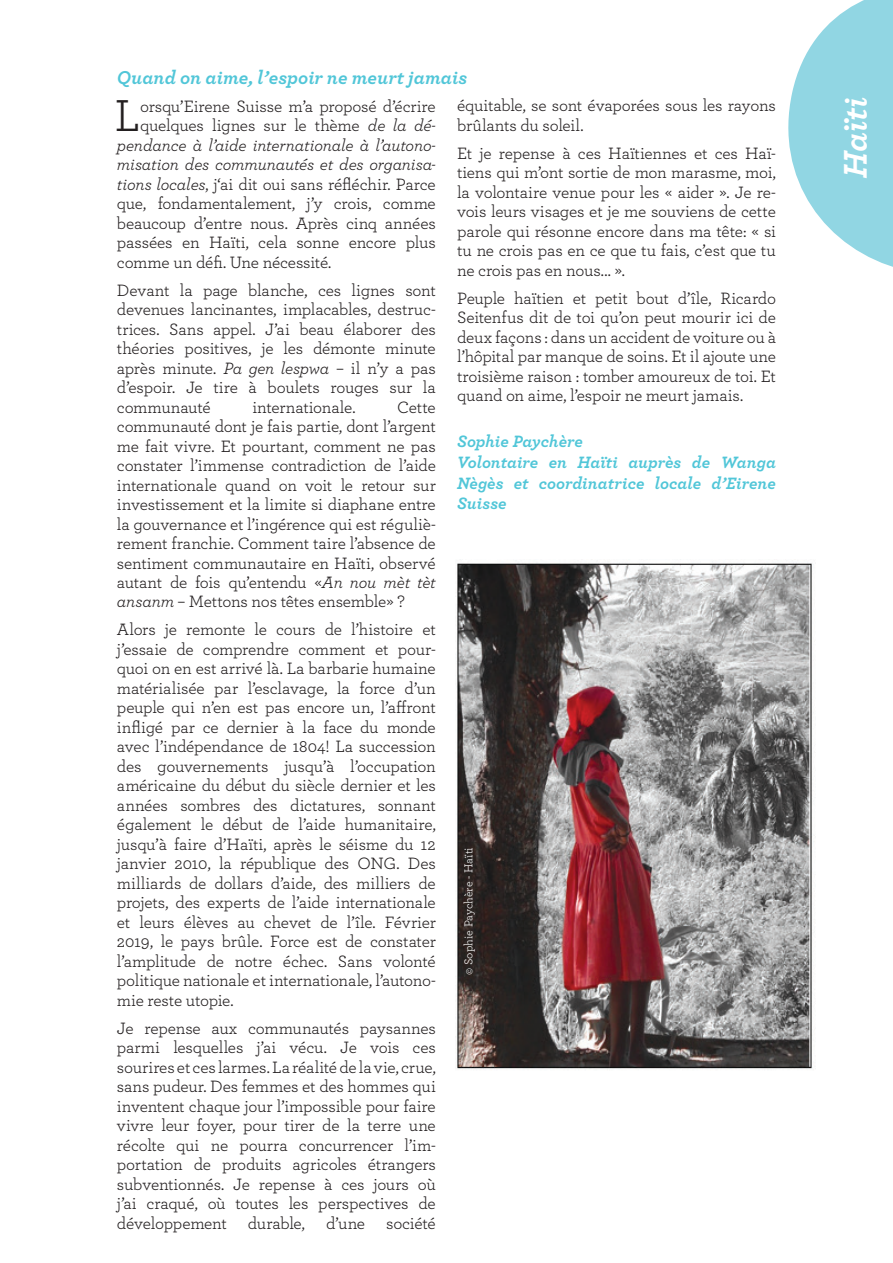
<style>
.page{position:relative;width:893px;height:1263px;background:#fff}
.page>*{position:absolute;margin:0;border:0;box-sizing:border-box;transform-origin:0 0}
.t1{font:46.95px "Archer";color:#231f20}
.t2{font:italic 700 34.5px "Archer";color:#fff}
.t3{font:italic 700 19.5px "Archer";color:#51c6d8}
.t4{font:17.25px/19.5px "Archer";letter-spacing:-.01em;color:#231f20;text-align:justify}
.t5{font:italic 700 17.25px/20.7px "Archer";color:#51c6d8}
.t6{font:italic 17.25px "Archer";letter-spacing:-.01em;color:#231f20}
.t7{font:12px "Archer";color:#fff}
.s1{font-style:italic}
</style>
<div class="page">
<svg style="left:788px;top:0;width:105px;height:267px"></svg>
<img style="left:457px;top:561px;width:358px;height:508px">
<p class="t3" style="left:117px;top:62px;width:352px">Quand on aime, l’espoir ne meurt jamais</p>
<h1 class="t1" style="left:114px;top:83px;width:28px">L</h1>
<p class="t4" style="left:140px;top:95px;width:297px">orsqu’Eirene Suisse m’a proposé d’écrire</p>
<p class="t4" style="left:140px;top:115px;width:297px">quelques lignes sur le thème <span class="s1">de la dé-</span></p>
<p class="t6" style="left:117px;top:133px;width:320px">pendance à l’aide internationale à l’autono-</p>
<p class="t6" style="left:117px;top:152px;width:320px">misation des communautés et des organisa-</p>
<p class="t4" style="left:117px;top:173px;width:320px"><span class="s1">tions locales</span>, j‘ai dit oui sans réfléchir. Parce</p>
<p class="t4" style="left:117px;top:193px;width:320px">que, fondamentalement, j’y crois, comme</p>
<p class="t4" style="left:117px;top:212px;width:320px">beaucoup d’entre nous. Après cinq années</p>
<p class="t4" style="left:117px;top:232px;width:320px">passées en Haïti, cela sonne encore plus</p>
<p class="t4" style="left:117px;top:251px;width:216px">comme un défi. Une nécessité.</p>
<p class="t4" style="left:117px;top:279px;width:320px">Devant la page blanche, ces lignes sont devenues lancinantes, implacables, destruc&shy;trices. Sans appel. J’ai beau élaborer des théories positives, je les démonte minute après minute. <span class="s1">Pa gen lespwa</span> – il n’y a pas d’espoir. Je tire à boulets rouges sur la communauté</p>
<p class="t4" style="left:252px;top:396px;width:105px">internationale.</p>
<p class="t4" style="left:117px;top:396px;width:320px;text-indent:280px">Cette communauté dont je fais partie, dont l’argent me fait vivre. Et pourtant, comment ne pas constater l’immense contradiction de l’aide internationale quand on voit le retour sur investissement et la limite si diaphane entre la gouvernance et l’ingérence qui est réguliè&shy;rement franchie. Comment taire l’absence de sentiment communautaire en Haïti, observé autant de fois qu’entendu «<span class="s1">An nou mèt tèt ansanm</span> – Mettons nos têtes ensemble» ?</p>
<p class="t4" style="left:117px;top:619px;width:320px">Alors je remonte le cours de l’histoire et j’essaie de comprendre comment et pour&shy;quoi on en est arrivé là. La barbarie humaine matérialisée par l’esclavage, la force d’un peuple qui n’en est pas encore un, l’affront infligé par ce dernier à la face du monde avec l’indépendance de 1804! La succession des gouvernements jusqu’à l’occupation américaine du début du siècle dernier et les années sombres des dictatures, sonnant également le début de l’aide humanitaire, jusqu’à faire d’Haïti, après le séisme du 12 janvier 2010, la république des ONG. Des milliards de dollars d’aide, des milliers de projets, des experts de l’aide internationale et leurs élèves au chevet de l’île. Février 2019, le pays brûle. Force est de constater l’amplitude de notre échec. Sans volonté politique nationale et internationale, l’autono&shy;mie reste utopie.</p>
<p class="t4" style="left:117px;top:1017px;width:320px">Je repense aux communautés paysannes parmi lesquelles j’ai vécu. Je vois ces sourires et ces larmes. La réalité de la vie, crue, sans pudeur. Des femmes et des hommes qui inventent chaque jour l’impossible pour faire vivre leur foyer, pour tirer de la terre une récolte qui ne pourra concurrencer l’im&shy;portation de produits agricoles étrangers subventionnés. Je repense à ces jours où j’ai craqué, où toutes les perspectives de développement durable, d’une société</p>
<p class="t4" style="left:457px;top:95px;width:320px">équitable, se sont évaporées sous les rayons brûlants du soleil.</p>
<p class="t4" style="left:457px;top:142px;width:320px">Et je repense à ces Haïtiennes et ces Haï&shy;tiens qui m’ont sortie de mon marasme, moi, la volontaire venue pour les « aider ». Je re&shy;vois leurs visages et je me souviens de cette parole qui résonne encore dans ma tête: « si tu ne crois pas en ce que tu fais, c’est que tu ne crois pas en nous... ».</p>
<p class="t4" style="left:457px;top:287px;width:320px">Peuple haïtien et petit bout d’île, Ricardo Seitenfus dit de toi qu’on peut mourir ici de deux façons : dans un accident de voiture ou à l’hôpital par manque de soins. Et il ajoute une troisième raison : tomber amoureux de toi. Et quand on aime, l’espoir ne meurt jamais.</p>
<p class="t5" style="left:457px;top:430px;width:320px">Sophie Paychère<br>Volontaire en Haïti auprès de Wanga<br>Nègès et coordinatrice locale d’Eirene<br>Suisse</p>
<p class="t7" style="left:460px;top:975px;width:129px;rotate:-90deg">© Sophie Paychère - Haïti</p>
<h2 class="t2" style="left:828px;top:178px;width:82px;rotate:-90deg">Haïti</h2>
</div>
